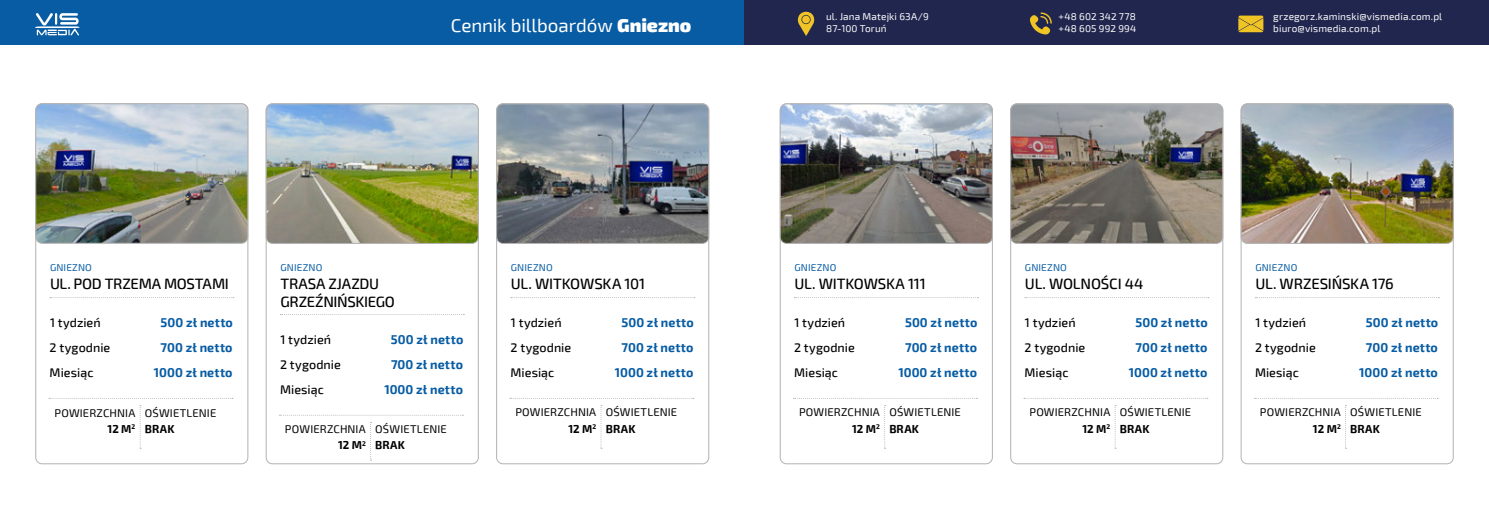
<style>
.page{position:relative;width:1489px;height:525px;background:#fff}
.page>*{position:absolute;margin:0;border:0;box-sizing:border-box;transform-origin:0 0}
.t1{font:18.75px "Exo 2";letter-spacing:-.01em;color:#fff}
.t2{font:500 15px/18px "Exo 2";letter-spacing:-.015em;color:#000}
.t3{font:700 12.5px/25.1px "Exo 2";letter-spacing:.01em;color:#075ca4;text-align:center}
.t4{font:500 12.5px/25.1px "Exo 2";letter-spacing:.005em;color:#000}
.t5{font:11.25px/16.6px "Exo 2";letter-spacing:.015em;color:#000;text-align:right}
.t6{font:700 11.25px "Exo 2";letter-spacing:.025em;color:#000}
.t7{font:10px/12px "Exo 2";letter-spacing:.015em;color:#fff}
.t8{font:10px "Exo 2";letter-spacing:.015em;color:#075ca4}
.s1{font-weight:900}
.s2{font-weight:700}
</style>
<div class="page">
<div style="left:0;top:0;width:1488px;height:45px;background:#075ca4"></div>
<svg style="left:35px;top:13px;width:45px;height:22px"></svg>
<div style="left:744px;top:0;width:744px;height:45px;background:#21264e"></div>
<svg style="left:1238px;top:16px;width:25px;height:16px"></svg>
<svg style="left:1029px;top:12px;width:22px;height:23px"></svg>
<svg style="left:797px;top:12px;width:17px;height:24px"></svg>
<svg style="left:50px;top:297px;width:184px;height:1px"></svg>
<svg style="left:49px;top:398px;width:184px;height:1px"></svg>
<svg style="left:140px;top:405px;width:1px;height:43px"></svg>
<img style="left:36px;top:105px;width:212px;height:138px">
<div style="left:35px;top:103px;width:213px;height:140px;border:1px solid #b3b2b2;border-radius:6px"></div>
<svg style="left:280px;top:314px;width:184px;height:1px"></svg>
<svg style="left:279px;top:414px;width:184px;height:1px"></svg>
<svg style="left:370px;top:422px;width:1px;height:38px"></svg>
<svg style="left:511px;top:297px;width:183px;height:1px"></svg>
<svg style="left:510px;top:398px;width:183px;height:1px"></svg>
<svg style="left:600px;top:405px;width:2px;height:43px"></svg>
<img style="left:266px;top:104px;width:212px;height:139px">
<div style="left:266px;top:104px;width:212px;height:139px;border:1px solid #b3b2b2;border-radius:6px"></div>
<img style="left:496px;top:104px;width:212px;height:139px">
<div style="left:496px;top:104px;width:213px;height:139px;border:1px solid #b3b2b2;border-radius:6px"></div>
<svg style="left:1255px;top:297px;width:184px;height:1px"></svg>
<svg style="left:1254px;top:398px;width:184px;height:1px"></svg>
<svg style="left:1345px;top:405px;width:1px;height:43px"></svg>
<img style="left:1240px;top:104px;width:212px;height:139px">
<div style="left:1240px;top:104px;width:213px;height:139px;border:1px solid #b3b2b2;border-radius:6px"></div>
<svg style="left:794px;top:297px;width:184px;height:1px"></svg>
<svg style="left:793px;top:398px;width:184px;height:1px"></svg>
<svg style="left:884px;top:405px;width:1px;height:43px"></svg>
<img style="left:780px;top:104px;width:212px;height:139px">
<div style="left:780px;top:104px;width:212px;height:139px;border:1px solid #b3b2b2;border-radius:6px"></div>
<svg style="left:1024px;top:297px;width:184px;height:1px"></svg>
<svg style="left:1023px;top:398px;width:184px;height:1px"></svg>
<svg style="left:1114px;top:405px;width:1px;height:43px"></svg>
<img style="left:1010px;top:104px;width:212px;height:139px">
<div style="left:1010px;top:104px;width:212px;height:139px;border:1px solid #b3b2b2;border-radius:6px"></div>
<h1 class="t1" style="left:451px;top:13px;width:242px">Cennik billboardów <span class="s1">Gniezno</span></h1>
<p class="t7" style="left:1058px;top:11px;width:79px">+48 602 342 778 +48 605 992 994</p>
<p class="t7" style="left:1273px;top:11px;width:170px">grzegorz.kaminski@vismedia.com.pl biuro@vismedia.com.pl</p>
<p class="t7" style="left:826px;top:11px;width:104px">ul. Jana Matejki 63A/9<br>87-100 Toruń</p>
<p class="t8" style="left:50px;top:260px;width:43px">GNIEZNO</p>
<p class="t2" style="left:50px;top:274px;width:180px">UL. POD TRZEMA MOSTAMI</p>
<p class="t4" style="left:50px;top:309px;width:62px">1 tydzień<br>2 tygodnie<br>Miesiąc</p>
<p class="t3" style="left:154px;top:309px;width:80px">500 zł netto<br>700 zł netto<br>1000 zł netto</p>
<p class="t5" style="left:55px;top:403px;width:82px">POWIERZCHNIA<br><span class="s2">12 M</span><sup>2</sup></p>
<p class="t5" style="left:145px;top:403px;width:73px">OŚWIETLENIE</p>
<p class="t6" style="left:145px;top:420px;width:31px">BRAK</p>
<p class="t8" style="left:280px;top:260px;width:43px">GNIEZNO</p>
<p class="t2" style="left:280px;top:274px;width:116px">TRASA ZJAZDU<br>GRZEŹNIŃSKIEGO</p>
<p class="t4" style="left:280px;top:326px;width:62px">1 tydzień<br>2 tygodnie<br>Miesiąc</p>
<p class="t3" style="left:384px;top:326px;width:80px">500 zł netto<br>700 zł netto<br>1000 zł netto</p>
<p class="t5" style="left:285px;top:420px;width:82px">POWIERZCHNIA<br><span class="s2">12 M</span><sup>2</sup></p>
<p class="t5" style="left:375px;top:420px;width:73px">OŚWIETLENIE</p>
<p class="t6" style="left:375px;top:436px;width:31px">BRAK</p>
<p class="t8" style="left:511px;top:260px;width:43px">GNIEZNO</p>
<p class="t2" style="left:511px;top:274px;width:136px">UL. WITKOWSKA 101</p>
<p class="t4" style="left:510px;top:309px;width:62px">1 tydzień<br>2 tygodnie<br>Miesiąc</p>
<p class="t3" style="left:614px;top:309px;width:80px">500 zł netto<br>700 zł netto<br>1000 zł netto</p>
<p class="t5" style="left:515px;top:403px;width:82px">POWIERZCHNIA<br><span class="s2">12 M</span><sup>2</sup></p>
<p class="t5" style="left:605px;top:403px;width:73px">OŚWIETLENIE</p>
<p class="t6" style="left:605px;top:420px;width:31px">BRAK</p>
<p class="t8" style="left:794px;top:260px;width:43px">GNIEZNO</p>
<p class="t2" style="left:794px;top:274px;width:133px">UL. WITKOWSKA 111</p>
<p class="t4" style="left:794px;top:309px;width:62px">1 tydzień<br>2 tygodnie<br>Miesiąc</p>
<p class="t3" style="left:898px;top:309px;width:80px">500 zł netto<br>700 zł netto<br>1000 zł netto</p>
<p class="t5" style="left:799px;top:403px;width:82px">POWIERZCHNIA<br><span class="s2">12 M</span><sup>2</sup></p>
<p class="t5" style="left:889px;top:403px;width:73px">OŚWIETLENIE</p>
<p class="t6" style="left:889px;top:420px;width:31px">BRAK</p>
<p class="t8" style="left:1024px;top:260px;width:43px">GNIEZNO</p>
<p class="t2" style="left:1024px;top:274px;width:120px">UL. WOLNOŚCI 44</p>
<p class="t4" style="left:1024px;top:309px;width:62px">1 tydzień<br>2 tygodnie<br>Miesiąc</p>
<p class="t3" style="left:1128px;top:309px;width:80px">500 zł netto<br>700 zł netto<br>1000 zł netto</p>
<p class="t5" style="left:1029px;top:403px;width:82px">POWIERZCHNIA<br><span class="s2">12 M</span><sup>2</sup></p>
<p class="t5" style="left:1119px;top:403px;width:73px">OŚWIETLENIE</p>
<p class="t6" style="left:1119px;top:420px;width:31px">BRAK</p>
<p class="t8" style="left:1255px;top:260px;width:43px">GNIEZNO</p>
<p class="t2" style="left:1255px;top:274px;width:140px">UL. WRZESIŃSKA 176</p>
<p class="t4" style="left:1254px;top:309px;width:62px">1 tydzień<br>2 tygodnie<br>Miesiąc</p>
<p class="t3" style="left:1359px;top:309px;width:80px">500 zł netto<br>700 zł netto<br>1000 zł netto</p>
<p class="t5" style="left:1259px;top:403px;width:82px">POWIERZCHNIA<br><span class="s2">12 M</span><sup>2</sup></p>
<p class="t5" style="left:1350px;top:403px;width:73px">OŚWIETLENIE</p>
<p class="t6" style="left:1350px;top:420px;width:31px">BRAK</p>
</div>
